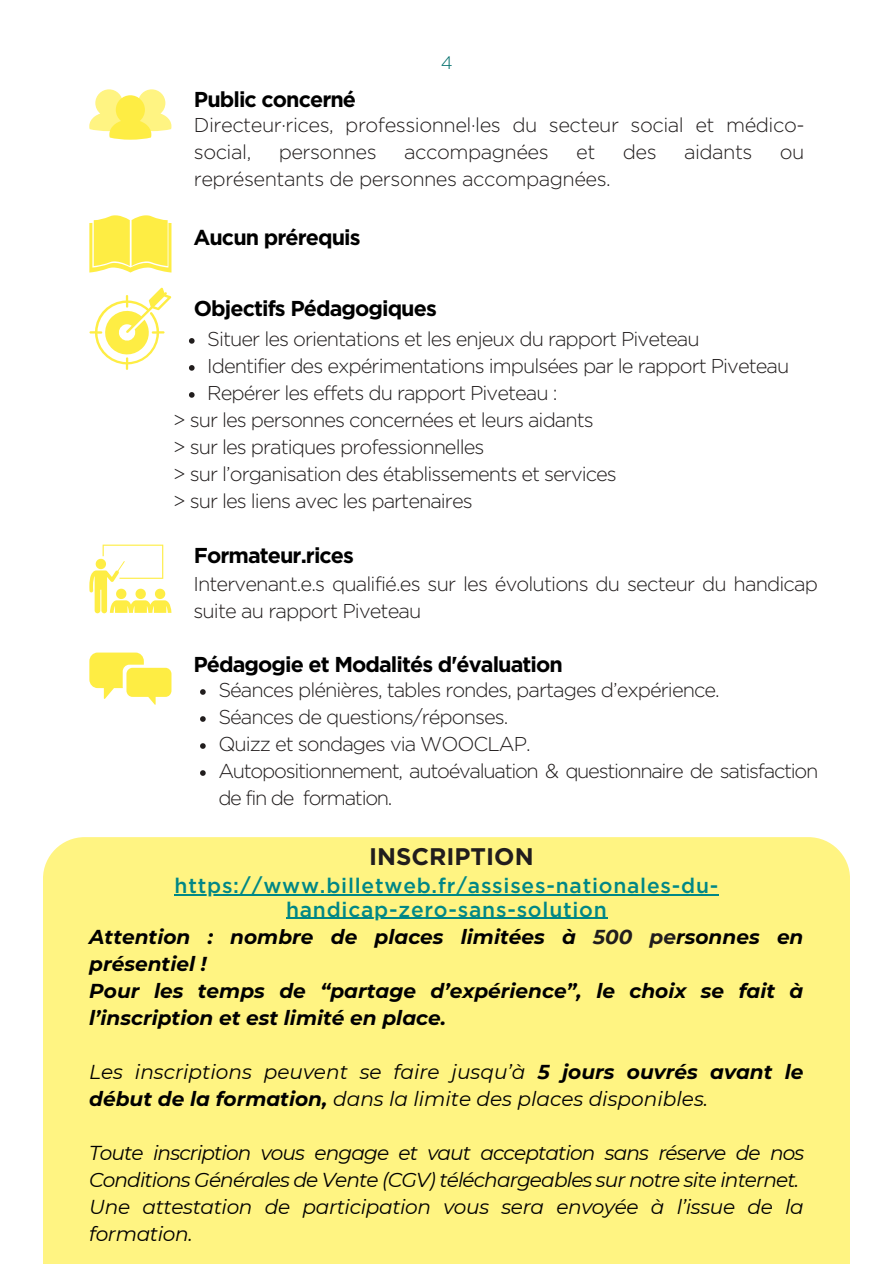
<style>
.page{position:relative;width:894px;height:1264px;background:#fff}
.page>*{position:absolute;margin:0;border:0;box-sizing:border-box;transform-origin:0 0}
.t1{font:700 24px "Gotham";color:#211d1d}
.t2{font:700 21.45px "Gotham";letter-spacing:-.045em;color:#000}
.t3{font:500 21px "Gotham";letter-spacing:.035em;color:#008786}
.t4{font:300 20.1px/27px "Gotham";letter-spacing:-.05em;color:#211d1d}
.t5{font:italic 20.1px/27px "Montserrat";letter-spacing:-.015em;color:#000}
.t6{font:italic 700 20.1px/27px "Montserrat";color:#000}
.t7{font:300 20.1px/27px "Gotham";letter-spacing:-.025em;color:#211d1d}
.t8{font:italic 20.1px/27px "Montserrat";letter-spacing:-.045em;color:#000}
.t9{font:300 18px "Gotham";color:#006e6b}
.s1{color:#211d1d}
.s2{font-weight:700}
</style>
<div class="page">
<svg style="left:89px;top:89px;width:82px;height:51px"></svg>
<svg style="left:89px;top:215px;width:82px;height:57px;background:#feef61"></svg>
<svg style="left:89px;top:288px;width:82px;height:82px"></svg>
<svg style="left:89px;top:544px;width:82px;height:69px"></svg>
<svg style="left:89px;top:652px;width:82px;height:53px"></svg>
<svg style="left:189px;top:338px;width:5px;height:6px"></svg>
<svg style="left:189px;top:365px;width:5px;height:6px"></svg>
<svg style="left:189px;top:392px;width:5px;height:6px"></svg>
<svg style="left:200px;top:689px;width:6px;height:5px"></svg>
<svg style="left:200px;top:716px;width:6px;height:5px"></svg>
<svg style="left:200px;top:743px;width:6px;height:5px"></svg>
<svg style="left:200px;top:770px;width:6px;height:5px"></svg>
<div style="left:43px;top:837px;width:806px;height:426px;background:#fff482"></div>
<hr style="left:174px;top:894px;width:545px;height:1px;background:#008786">
<hr style="left:286px;top:917px;width:321px;height:1px;background:#008786">
<p class="t2" style="left:194px;top:90px;width:164px">Public concerné</p>
<p class="t9" style="left:440px;top:54px;width:13px">4</p>
<p class="t7" style="left:194px;top:113px;width:612px">Directeur·rices, professionnel·les du secteur social et médico&shy;social,</p>
<p class="t7" style="left:278px;top:140px;width:100px">personnes</p>
<p class="t7" style="left:404px;top:140px;width:146px">accompagnées</p>
<p class="t4" style="left:576px;top:140px;width:21px">et</p>
<p class="t4" style="left:622px;top:140px;width:35px">des</p>
<p class="t7" style="left:683px;top:140px;width:70px">aidants</p>
<p class="t4" style="left:779px;top:140px;width:26px">ou</p>
<p class="t7" style="left:194px;top:167px;width:418px">représentants de personnes accompagnées.</p>
<p class="t2" style="left:193px;top:227px;width:169px">Aucun prérequis</p>
<p class="t2" style="left:194px;top:299px;width:244px">Objectifs Pédagogiques</p>
<p class="t4" style="left:207px;top:326px;width:494px">Situer les orientations et les enjeux du rapport Piveteau</p>
<p class="t4" style="left:207px;top:353px;width:583px">Identifier des expérimentations impulsées par le rapport Piveteau</p>
<p class="t4" style="left:207px;top:380px;width:352px">Repérer les effets du rapport Piveteau :</p>
<p class="t4" style="left:173px;top:407px;width:422px">&gt; sur les personnes concernées et leurs aidants</p>
<p class="t4" style="left:173px;top:434px;width:313px">&gt; sur les pratiques professionnelles</p>
<p class="t4" style="left:173px;top:461px;width:445px">&gt; sur l’organisation des établissements et services</p>
<p class="t4" style="left:173px;top:488px;width:301px">&gt; sur les liens avec les partenaires</p>
<p class="t2" style="left:194px;top:545px;width:162px">Formateur.rices</p>
<p class="t4" style="left:193px;top:571px;width:626px">Intervenant.e.s qualifié.es sur les évolutions du secteur du handicap suite au rapport Piveteau</p>
<p class="t2" style="left:193px;top:654px;width:371px">Pédagogie et Modalités d'évaluation</p>
<p class="t4" style="left:218px;top:677px;width:503px">Séances plénières, tables rondes, partages d’expérience.</p>
<p class="t4" style="left:218px;top:704px;width:291px">Séances de questions/réponses.</p>
<p class="t4" style="left:218px;top:731px;width:314px">Quizz et sondages via WOOCLAP.</p>
<p class="t4" style="left:218px;top:758px;width:601px">Autopositionnement, autoévaluation &amp; questionnaire de satisfaction de fin de formation.</p>
<p class="t1" style="left:369px;top:846px;width:166px">INSCRIPTION</p>
<h1 class="t3" style="left:174px;top:876px;width:545px">https://www.billetweb.fr/assises-nationales-du-</h1>
<p class="t3" style="left:286px;top:899px;width:322px">handicap-zero-sans-solution</p>
<p class="t6" style="left:89px;top:923px;width:715px">Attention : nombre de places limitées à <span class="s1">500 pe</span>rsonnes en présentiel !<br>Pour les temps de “partage d’expérience”, le choix se fait à l’inscription et est limité en place.</p>
<p class="t5" style="left:89px;top:1058px;width:715px">Les inscriptions peuvent se faire jusqu’à <span class="s2">5 jours ouvrés avant le début de la formation,</span> dans la limite des places disponibles.</p>
<p class="t8" style="left:89px;top:1139px;width:716px">Toute inscription vous engage et vaut acceptation sans réserve de nos<br>Conditions Générales de Vente (CGV) téléchargeables sur notre site internet.</p>
<p class="t5" style="left:89px;top:1193px;width:716px">Une attestation de participation vous sera envoyée à l’issue de la formation.</p>
</div>
